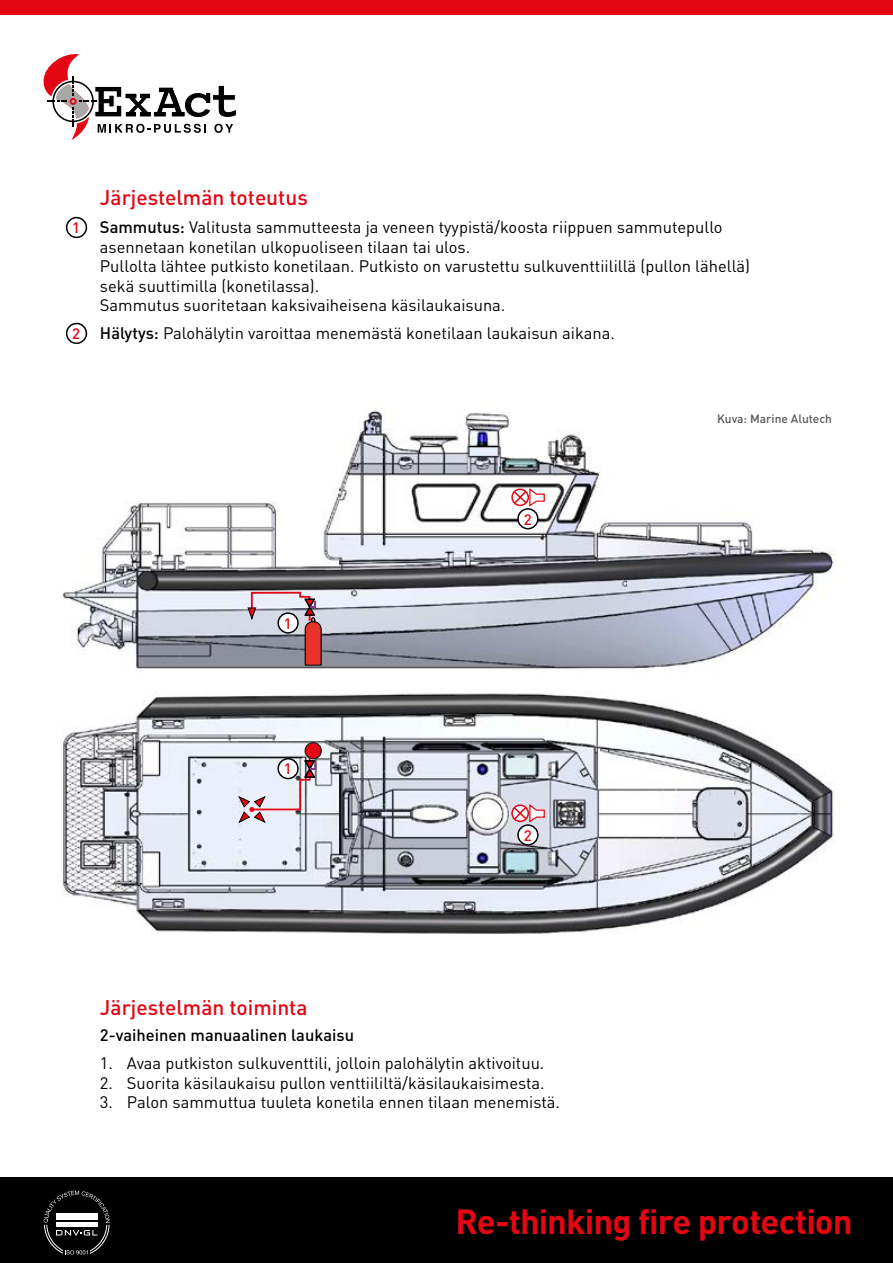
<style>
.page{position:relative;width:893px;height:1263px;background:#fff}
.page>*{position:absolute;margin:0;border:0;box-sizing:border-box;transform-origin:0 0}
.t1{font:700 34.5px "DIN Pro";letter-spacing:-.025em;color:#e30613}
.t2{font:500 21px "DIN Pro";color:#e30613}
.t3{font:16.5px/19.5px "DIN Pro";color:#000}
.t4{font:500 16.5px "DIN Pro";color:#000}
.t5{font:500 15px "DIN Pro";color:#e30613}
.t6{font:500 12px "DIN Pro";color:#575756}
.s1{font-weight:500}
</style>
<div class="page">
<svg style="left:43px;top:54px;width:193px;height:86px"></svg>
<div style="left:0;top:0;width:893px;height:15px;background:#e30613"></div>
<div style="left:0;top:1178px;width:893px;height:85px;background:#000"></div>
<img style="left:61px;top:411px;width:774px;height:523px">
<div style="left:511px;top:804px;width:18px;height:18px;border:2px solid #e30513;border-radius:50%"></div>
<div style="left:511px;top:488px;width:18px;height:18px;border:2px solid #e30513;border-radius:50%"></div>
<svg style="left:512px;top:488px;width:33px;height:18px"></svg>
<svg style="left:512px;top:804px;width:33px;height:18px"></svg>
<div style="left:305px;top:743px;width:16px;height:16px;background:#e30513;border-radius:50%"></div>
<div style="left:304px;top:742px;width:18px;height:17px;border:1px solid #1d1d1b;border-radius:50%"></div>
<svg style="left:238px;top:755px;width:78px;height:68px;background:#d3c7d1"></svg>
<svg style="left:247px;top:591px;width:75px;height:75px;background:#b297a0"></svg>
<div style="left:66px;top:217px;width:21px;height:21px;border:2px solid #000;border-radius:50%"></div>
<div style="left:66px;top:323px;width:21px;height:21px;border:2px solid #000;border-radius:50%"></div>
<div style="left:278px;top:613px;width:20px;height:20px;background:#fff;border-radius:50%"></div>
<div style="left:277px;top:612px;width:22px;height:22px;border:2px solid #000;border-radius:50%"></div>
<div style="left:518px;top:509px;width:20px;height:20px;background:#fff;border-radius:50%"></div>
<div style="left:517px;top:508px;width:22px;height:21px;border:2px solid #000;border-radius:50%"></div>
<div style="left:518px;top:825px;width:20px;height:20px;background:#fff;border-radius:50%"></div>
<div style="left:517px;top:824px;width:22px;height:22px;border:2px solid #000;border-radius:50%"></div>
<div style="left:278px;top:759px;width:20px;height:19px;background:#fff;border-radius:50%"></div>
<div style="left:277px;top:758px;width:22px;height:21px;border:2px solid #000;border-radius:50%"></div>
<svg style="left:44px;top:1191px;width:66px;height:63px"></svg>
<p class="t5" style="left:72px;top:218px;width:9px">1</p>
<p class="t5" style="left:72px;top:323px;width:9px">2</p>
<p class="t2" style="left:100px;top:183px;width:209px">Järjestelmän toteutus</p>
<p class="t3" style="left:100px;top:217px;width:652px"><span class="s1">Sammutus:</span> Valitusta sammutteesta ja veneen tyypistä/koosta riippuen sammutepullo asennetaan konetilan ulkopuoliseen tilaan tai ulos.<br>Pullolta lähtee putkisto konetilaan. Putkisto on varustettu sulkuventtiilillä (pullon lähellä) sekä suuttimilla (konetilassa).<br>Sammutus suoritetaan kaksivaiheisena käsilaukaisuna.</p>
<p class="t3" style="left:100px;top:323px;width:517px"><span class="s1">Hälytys:</span> Palohälytin varoittaa menemästä konetilaan laukaisun aikana.</p>
<p class="t6" style="left:717px;top:410px;width:117px">Kuva: Marine Alutech</p>
<p class="t5" style="left:524px;top:509px;width:9px">2</p>
<p class="t5" style="left:284px;top:613px;width:9px">1</p>
<p class="t5" style="left:284px;top:759px;width:9px">1</p>
<p class="t5" style="left:524px;top:825px;width:9px">2</p>
<p class="t2" style="left:100px;top:993px;width:209px">Järjestelmän toiminta</p>
<p class="t4" style="left:100px;top:1024px;width:256px">2-vaiheinen manuaalinen laukaisu</p>
<p class="t3" style="left:100px;top:1053px;width:446px">1. Avaa putkiston sulkuventtili, jolloin palohälytin aktivoituu.</p>
<p class="t3" style="left:100px;top:1072px;width:446px">2. Suorita käsilaukaisu pullon venttiililtä/käsilaukaisimesta.</p>
<p class="t3" style="left:100px;top:1092px;width:461px">3. Palon sammuttua tuuleta konetila ennen tilaan menemistä.</p>
<h1 class="t1" style="left:455px;top:1198px;width:399px">Re-thinking fire protection</h1>
</div>
